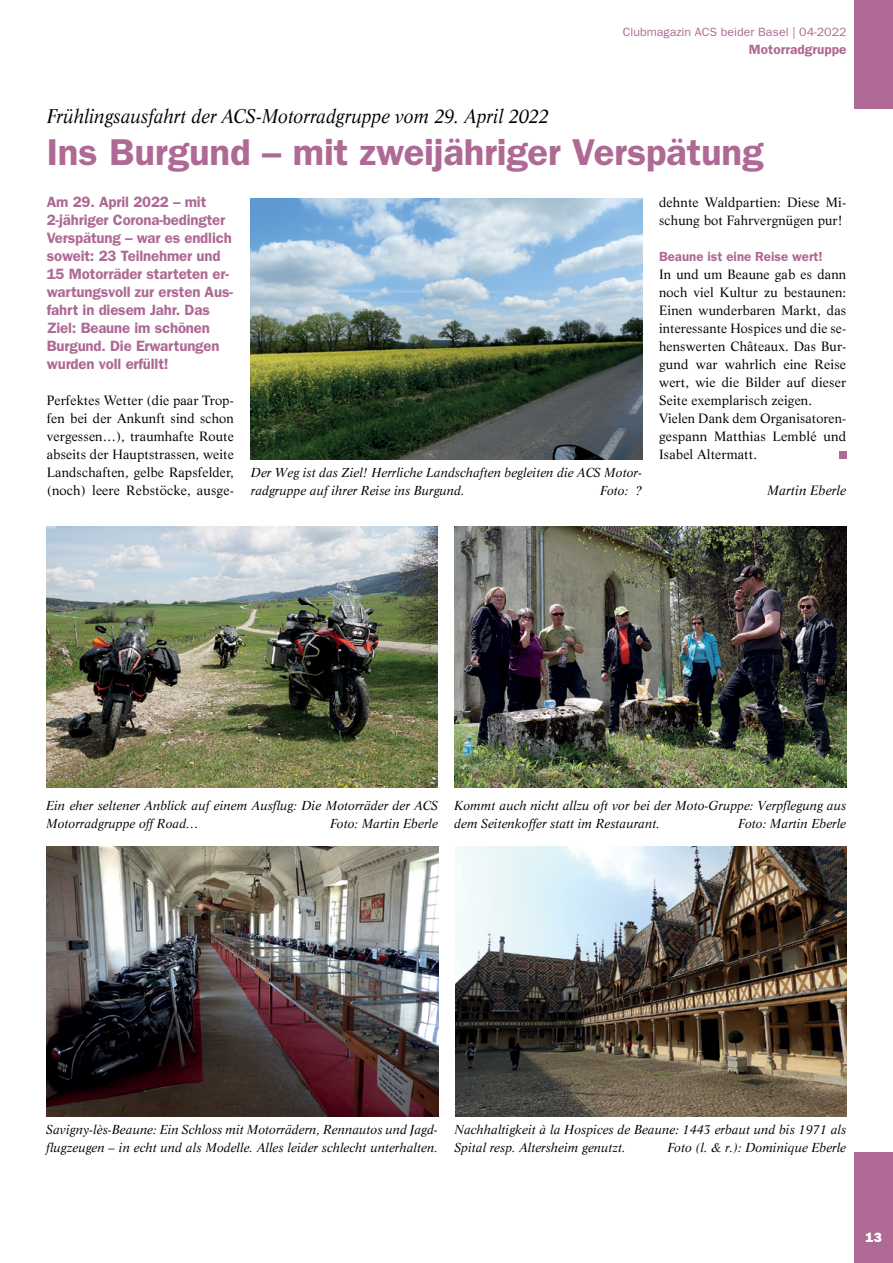
<style>
.page{position:relative;width:893px;height:1263px;background:#fff}
.page>*{position:absolute;margin:0;border:0;box-sizing:border-box;transform-origin:0 0}
.t1{font:600 37.5px "ITC Franklin Gothic Std";letter-spacing:-.005em;color:#ae6994}
.t2{font:italic 19.5px "Life LT Std";letter-spacing:-.01em;color:#000;scale:.95 1}
.t3{font:600 15px/18px "ITC Franklin Gothic Std";letter-spacing:-.01em;color:#ae6994}
.t4{font:600 13.5px "ITC Franklin Gothic Std";letter-spacing:.005em;color:#ae6994}
.t5{font:13.5px "ITC Franklin Gothic Std Hvy";color:#fff}
.t6{font:13.2px/18px "Life LT Std";letter-spacing:.01em;color:#000}
.t7{font:600 13.2px "ITC Franklin Gothic Std";color:#ae6994}
.t8{font:italic 13.2px "Life LT Std";color:#000}
.t9{font:italic 12.75px/18px "Life LT Std";color:#000}
.t10{font:12px "ITC Franklin Gothic Std";color:#ae6994}
</style>
<div class="page">
<div style="left:855px;top:0;width:38px;height:108px;background:#ae6994"></div>
<div style="left:855px;top:1152px;width:38px;height:111px;background:#ae6994"></div>
<img style="left:251px;top:198px;width:391px;height:261px">
<div style="left:839px;top:452px;width:7px;height:7px;background:#ae6994"></div>
<img style="left:47px;top:526px;width:391px;height:261px">
<img style="left:47px;top:846px;width:391px;height:270px">
<img style="left:455px;top:527px;width:391px;height:261px">
<img style="left:455px;top:846px;width:391px;height:270px">
<p class="t10" style="left:623px;top:25px;width:225px">Clubmagazin ACS beider Basel | 04-2022</p>
<p class="t4" style="left:749px;top:41px;width:99px">Motorradgruppe</p>
<h2 class="t2" style="left:47px;top:104px;width:530px">Frühlingsausfahrt der ACS-Motorradgruppe vom 29. April 2022</h2>
<h1 class="t1" style="left:47px;top:130px;width:718px">Ins Burgund – mit zweijähriger Verspätung</h1>
<p class="t3" style="left:47px;top:193px;width:188px">Am 29. April 2022 – mit<br>2-jähriger Corona-bedingter<br>Verspätung – war es endlich soweit: 23 Teilnehmer und<br>15 Motorräder starteten er&shy;wartungsvoll zur ersten Aus&shy;fahrt in diesem Jahr. Das<br>Ziel: Beaune im schönen<br>Burgund. Die Erwartungen wurden voll erfüllt!</p>
<p class="t6" style="left:47px;top:391px;width:189px;text-align:justify">Perfektes Wetter (die paar Trop&shy;fen bei der Ankunft sind schon vergessen…), traumhafte Route abseits der Hauptstrassen, weite Landschaften, gelbe Rapsfelder, (noch) leere Rebstöcke, ausge-</p>
<p class="t6" style="left:659px;top:193px;width:189px">dehnte Waldpartien: Diese Mi&shy;schung bot Fahrvergnügen pur!</p>
<p class="t7" style="left:659px;top:249px;width:165px">Beaune ist eine Reise wert!</p>
<p class="t6" style="left:659px;top:265px;width:189px">In und um Beaune gab es dann noch viel Kultur zu bestaunen:<br>Einen wunderbaren Markt, das interessante Hospices und die se&shy;henswerten Châteaux. Das Bur&shy;gund war wahrlich eine Reise wert, wie die Bilder auf dieser<br>Seite exemplarisch zeigen.<br>Vielen Dank dem Organisatoren&shy;gespann Matthias Lemblé und<br>Isabel Altermatt.</p>
<p class="t8" style="left:767px;top:482px;width:80px">Martin Eberle</p>
<p class="t9" style="left:251px;top:463px;width:393px">Der Weg ist das Ziel! Herrliche Landschaften begleiten die ACS Motor&shy;radgruppe auf ihrer Reise ins Burgund.</p>
<p class="t9" style="left:600px;top:481px;width:43px">Foto: ?</p>
<p class="t9" style="left:46px;top:796px;width:393px">Ein eher seltener Anblick auf einem Ausflug: Die Motorräder der ACS<br>Motorradgruppe off Road…</p>
<p class="t9" style="left:330px;top:814px;width:109px">Foto: Martin Eberle</p>
<p class="t9" style="left:454px;top:796px;width:393px">Kommt auch nicht allzu oft vor bei der Moto-Gruppe: Verpflegung aus dem Seitenkoffer statt im Restaurant.</p>
<p class="t9" style="left:738px;top:814px;width:109px">Foto: Martin Eberle</p>
<p class="t9" style="left:46px;top:1120px;width:393px">Savigny-lès-Beaune: Ein Schloss mit Motorrädern, Rennautos und Jagd&shy;flugzeugen – in echt und als Modelle. Alles leider schlecht unterhalten.</p>
<p class="t9" style="left:454px;top:1120px;width:393px">Nachhaltigkeit à la Hospices de Beaune: 1443 erbaut und bis 1971 als<br>Spital resp. Altersheim genutzt.</p>
<p class="t9" style="left:667px;top:1138px;width:180px">Foto (l. &amp; r.): Dominique Eberle</p>
<p class="t5" style="left:866px;top:1229px;width:18px">13</p>
</div>
